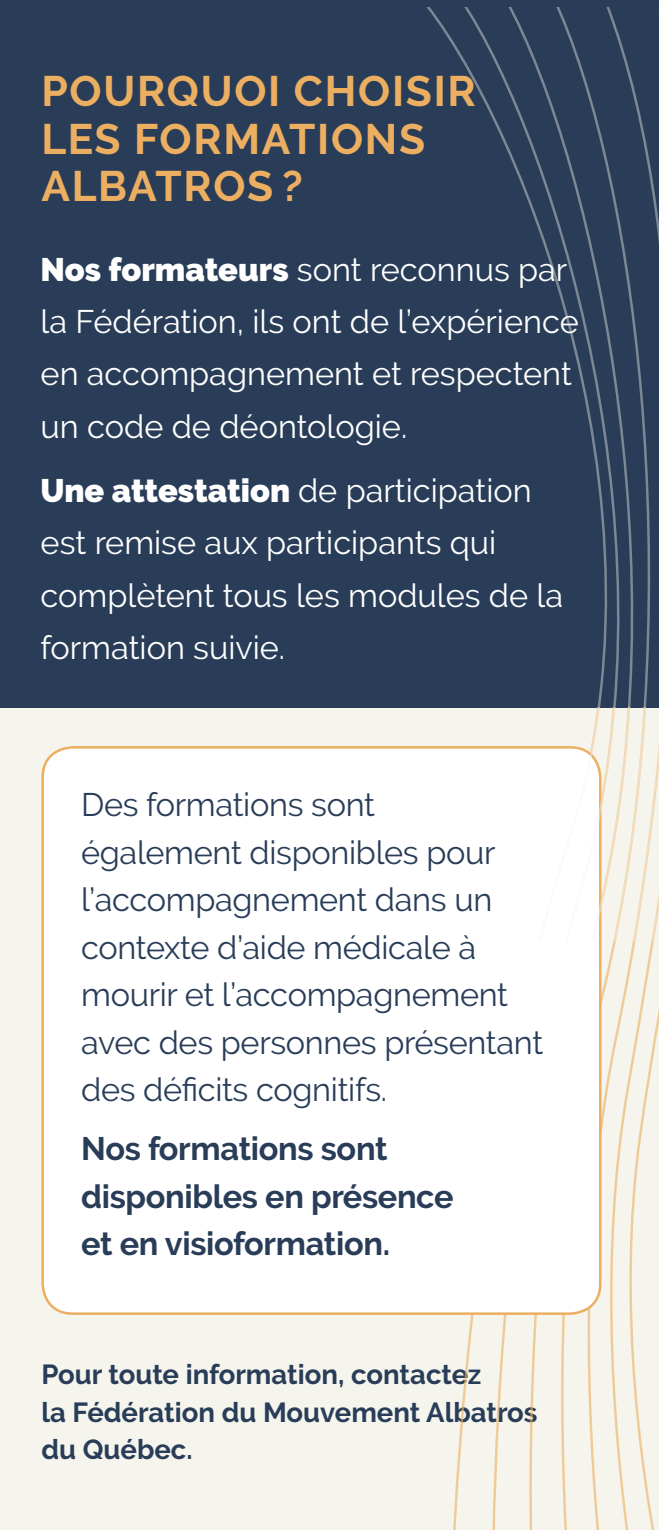
<style>
.page{position:relative;width:659px;height:1530px;background:#fff}
.page>*{position:absolute;margin:0;border:0;box-sizing:border-box;transform-origin:0 0}
.t1{font:700 42.5px/47.5px "Raleway";letter-spacing:.04em;color:#ecaf61}
.t2{font:32.5px/52.5px "Raleway";color:#fff}
.t3{font:32.5px/47.5px "Raleway";letter-spacing:-.01em;color:#293d58}
.t4{font:700 32.5px/47.5px "Raleway";letter-spacing:-.01em;color:#293d58}
.t5{font:700 27.5px/37.5px "Raleway";color:#293d58}
.s1{font-weight:900}
</style>
<div class="page">
<div style="left:0;top:650px;width:659px;height:880px;background:#f5f5ee"></div>
<div style="left:0;top:0;width:659px;height:707px;background:#293d58"></div>
<svg style="left:391px;top:707px;width:268px;height:823px"></svg>
<div style="left:43px;top:747px;width:557px;height:567px;background:#fff;border-radius:30px"></div>
<svg style="left:396px;top:8px;width:263px;height:932px"></svg>
<h1 class="t1" style="left:41px;top:68px;width:436px">POURQUOI CHOISIR<br>LES FORMATIONS<br>ALBATROS ?</h1>
<p class="t2" style="left:41px;top:243px;width:540px"><span class="s1">Nos formateurs</span> sont reconnus par la Fédération, ils ont de l’expérience en accompagnement et respectent un code de déontologie.</p>
<p class="t2" style="left:41px;top:464px;width:524px"><span class="s1">Une attestation</span> de participation est remise aux participants qui complètent tous les modules de la formation suivie.</p>
<p class="t3" style="left:81px;top:781px;width:463px">Des formations sont également disponibles pour l’accompagnement dans un contexte d’aide médicale à mourir et l’accompagnement avec des personnes présentant des déficits cognitifs.</p>
<p class="t4" style="left:81px;top:1125px;width:374px">Nos formations sont disponibles en présence et en visioformation.</p>
<p class="t5" style="left:41px;top:1356px;width:497px">Pour toute information, contactez<br>la Fédération du Mouvement Albatros du Québec.</p>
</div>
